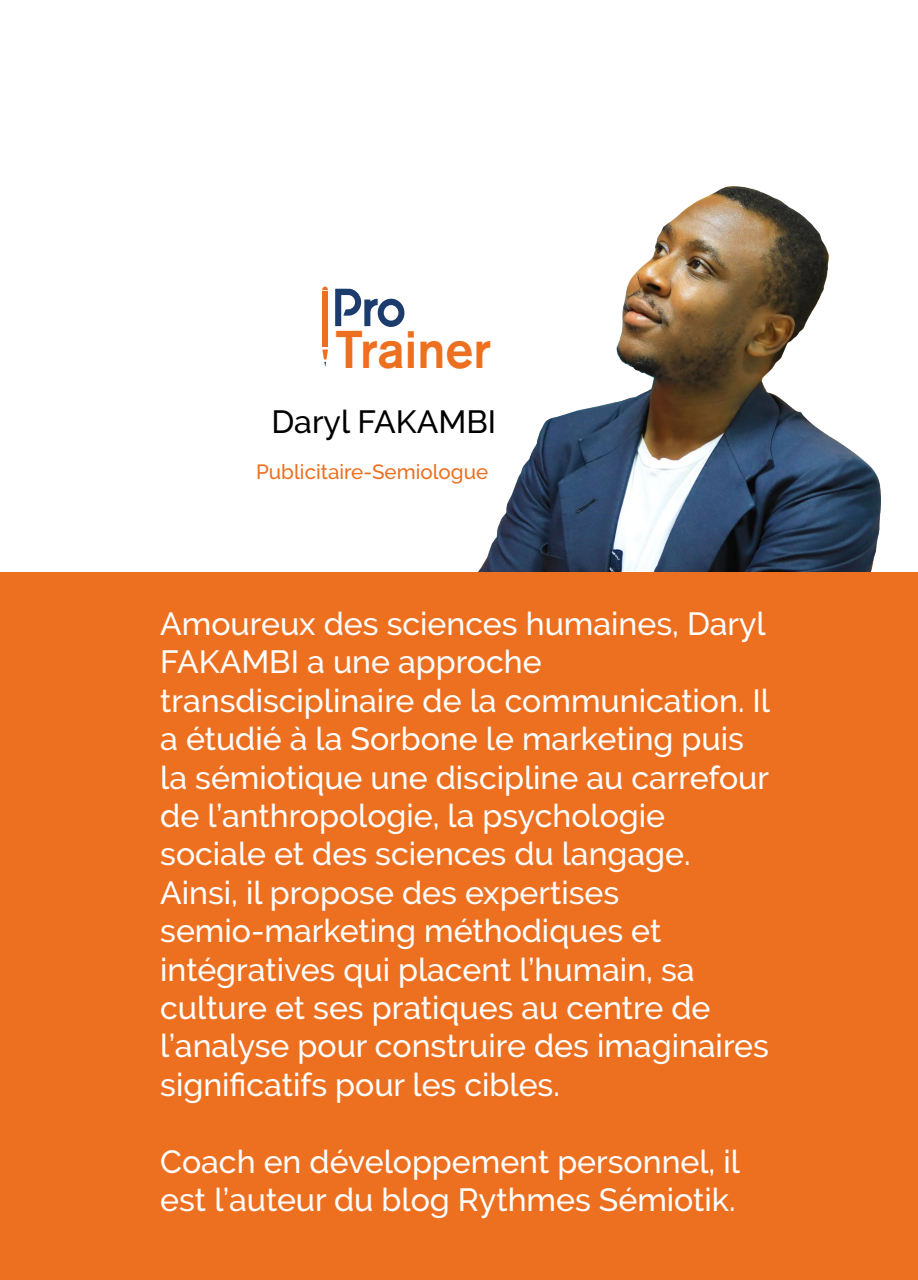
<style>
.page{position:relative;width:918px;height:1280px;background:#fff}
.page>*{position:absolute;margin:0;border:0;box-sizing:border-box;transform-origin:0 0}
.t1{font:500 52.6px "Akzidenz Grotesk BQ";color:#ed7021;scale:.95 1}
.t2{font:500 32px/38.4px "Raleway";color:#fff}
.t3{font:500 32px "Raleway";color:#000}
.t4{font:500 20.6px "Raleway";color:#ed7021}
</style>
<div class="page">
<img style="left:478px;top:187px;width:403px;height:385px">
<div style="left:0;top:572px;width:918px;height:708px;background:#ed7021"></div>
<svg style="left:335px;top:289px;width:70px;height:38px"></svg>
<div style="left:322px;top:291px;width:6px;height:56px;background:#ed7021"></div>
<svg style="left:322px;top:286px;width:6px;height:4px"></svg>
<svg style="left:322px;top:350px;width:6px;height:17px"></svg>
<h1 class="t1" style="left:335px;top:317px;width:166px">Trainer</h1>
<p class="t3" style="left:272px;top:403px;width:226px">Daryl FAKAMBI</p>
<p class="t4" style="left:256px;top:460px;width:234px">Publicitaire-Semiologue</p>
<p class="t2" style="left:160px;top:605px;width:611px">Amoureux des sciences humaines, Daryl FAKAMBI a une approche transdisciplinaire de la communication. Il a étudié à la Sorbone le marketing puis la sémiotique une discipline au carrefour de l’anthropologie, la psychologie sociale et des sciences du langage.<br>Ainsi, il propose des expertises semio-marketing méthodiques et intégratives qui placent l’humain, sa culture et ses pratiques au centre de l’analyse pour construire des imaginaires significatifs pour les cibles.</p>
<p class="t2" style="left:160px;top:1142px;width:581px">Coach en développement personnel, il est l’auteur du blog Rythmes Sémiotik.</p>
</div>
